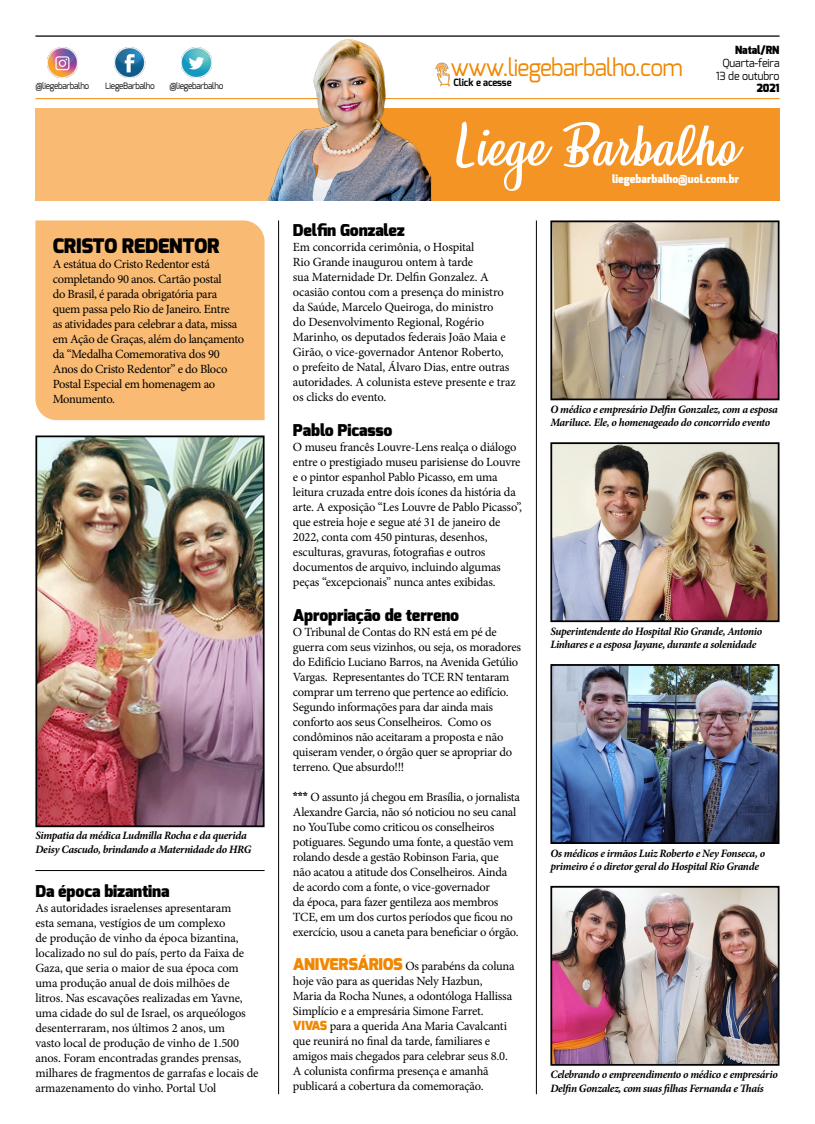
<style>
.page{position:relative;width:815px;height:1124px;background:#fff}
.page>*{position:absolute;margin:0;border:0;box-sizing:border-box;transform-origin:0 0}
.t1{font:51.25px "Honeymoon Personal Use";color:#fff}
.t2{font:23.88px "Exo";letter-spacing:-.03em;color:#f18700;scale:.95 1}
.t3{font:900 20px "Exo";letter-spacing:-.01em;color:#000}
.t4{font:900 16.25px "Exo";letter-spacing:-.01em;color:#000}
.t5{font:12.5px/15px "Minion Pro";letter-spacing:-.02em;color:#000}
.t6{font:italic 700 11.25px/13.5px "Minion Pro";letter-spacing:-.03em;color:#000}
.t7{font:900 11.25px "Exo";color:#fff;scale:.95 1}
.t8{font:11.25px/12.5px "Exo";letter-spacing:-.01em;color:#000;text-align:right;scale:.95 1}
.t9{font:900 11.25px "Exo";letter-spacing:-.01em;color:#000;scale:.95 1}
.t10{font:700 10px "Exo";letter-spacing:-.01em;color:#000;scale:.95 1}
.t11{font:8.75px "Exo";letter-spacing:-.03em;color:#000;scale:.95 1}
.s1{font-family:"Exo";font-weight:900}
.s2{font-family:"Exo";font-weight:900;font-size:16.25px;color:#f18700}
.s3{font-family:"Exo";font-weight:900;color:#f18700}
</style>
<div class="page">
<hr style="left:35px;top:35px;width:745px;height:2px;background:#000">
<hr style="left:35px;top:98px;width:745px;height:1px;background:#f18700">
<img style="left:47px;top:47px;width:31px;height:30px">
<img style="left:114px;top:47px;width:31px;height:30px">
<img style="left:181px;top:47px;width:31px;height:30px">
<div style="left:35px;top:108px;width:745px;height:93px;background:#f9ba73"></div>
<div style="left:331px;top:108px;width:449px;height:93px;background:#f49425"></div>
<img style="left:242px;top:35px;width:235px;height:166px">
<img style="left:553px;top:223px;width:223px;height:174px">
<div style="left:550px;top:220px;width:229px;height:180px;border:2px solid #000"></div>
<img style="left:553px;top:667px;width:223px;height:173px">
<div style="left:550px;top:664px;width:229px;height:179px;border:2px solid #000"></div>
<img style="left:553px;top:445px;width:223px;height:174px">
<div style="left:550px;top:442px;width:229px;height:180px;border:2px solid #000"></div>
<img style="left:553px;top:888px;width:223px;height:174px">
<div style="left:550px;top:885px;width:229px;height:180px;border:2px solid #000"></div>
<hr style="left:278px;top:220px;width:1px;height:873px;background:#000">
<hr style="left:536px;top:220px;width:1px;height:873px;background:#000">
<div style="left:35px;top:220px;width:230px;height:200px;background:#f9ba73"></div>
<img style="left:429px;top:61px;width:27px;height:26px">
<hr style="left:35px;top:870px;width:230px;height:1px;background:#000">
<img style="left:38px;top:438px;width:224px;height:386px">
<div style="left:35px;top:435px;width:230px;height:392px;border:2px solid #000"></div>
<p class="t11" style="left:35px;top:80px;width:58px">@liegebarbalho</p>
<p class="t11" style="left:105px;top:80px;width:54px">LiegeBarbalho</p>
<p class="t11" style="left:169px;top:80px;width:58px">@liegebarbalho</p>
<h3 class="t3" style="left:53px;top:232px;width:168px">CRISTO REDENTOR</h3>
<p class="t5" style="left:53px;top:256px;width:193px">A estátua do Cristo Redentor está completando 90 anos. Cartão postal<br>do Brasil, é parada obrigatória para quem passa pelo Rio de Janeiro. Entre<br>as atividades para celebrar a data, missa em Ação de Graças, além do lançamento da “Medalha Comemorativa dos 90<br>Anos do Cristo Redentor” e do Bloco<br>Postal Especial em homenagem ao<br>Monumento.</p>
<p class="t6" style="left:35px;top:828px;width:218px">Simpatia da médica Ludmilla Rocha e da querida<br>Deisy Cascudo, brindando a Maternidade do HRG</p>
<h3 class="t4" style="left:35px;top:880px;width:136px">Da época bizantina</h3>
<p class="t5" style="left:35px;top:900px;width:225px">As autoridades israelenses apresentaram<br>esta semana, vestígios de um complexo<br>de produção de vinho da época bizantina, localizado no sul do país, perto da Faixa de Gaza, que seria o maior de sua época com uma produção anual de dois milhões de litros. Nas escavações realizadas em Yavne, uma cidade do sul de Israel, os arqueólogos desenterraram, nos últimos 2 anos, um<br>vasto local de produção de vinho de 1.500 anos. Foram encontradas grandes prensas, milhares de fragmentos de garrafas e locais de armazenamento do vinho. Portal Uol</p>
<p class="t9" style="left:735px;top:43px;width:48px">Natal/RN</p>
<p class="t8" style="left:716px;top:57px;width:69px">Quarta-feira<br>13 de outubro</p>
<p class="t9" style="left:757px;top:81px;width:26px">2021</p>
<h2 class="t2" style="left:451px;top:52px;width:246px">www.liegebarbalho.com</h2>
<p class="t10" style="left:454px;top:76px;width:63px">Click e acesse</p>
<h1 class="t1" style="left:458px;top:117px;width:281px">Liege Barbalho</h1>
<p class="t7" style="left:612px;top:171px;width:135px">liegebarbalho@uol.com.br</p>
<h3 class="t4" style="left:293px;top:220px;width:113px">Delfin Gonzalez</h3>
<p class="t5" style="left:293px;top:240px;width:224px">Em concorrida cerimônia, o Hospital<br>Rio Grande inaugurou ontem à tarde<br>sua Maternidade Dr. Delfin Gonzalez. A ocasião contou com a presença do ministro da Saúde, Marcelo Queiroga, do ministro<br>do Desenvolvimento Regional, Rogério Marinho, os deputados federais João Maia e Girão, o vice-governador Antenor Roberto,<br>o prefeito de Natal, Álvaro Dias, entre outras autoridades. A colunista esteve presente e traz os clicks do evento.</p>
<h3 class="t4" style="left:293px;top:419px;width:101px">Pablo Picasso</h3>
<p class="t5" style="left:293px;top:439px;width:231px">O museu francês Louvre-Lens realça o diálogo entre o prestigiado museu parisiense do Louvre e o pintor espanhol Pablo Picasso, em uma leitura cruzada entre dois ícones da história da arte. A exposição “Les Louvre de Pablo Picasso”, que estreia hoje e segue até 31 de janeiro de 2022, conta com 450 pinturas, desenhos, esculturas, gravuras, fotografias e outros documentos de arquivo, incluindo algumas peças “excepcionais” nunca antes exibidas.</p>
<h3 class="t4" style="left:293px;top:604px;width:168px">Apropriação de terreno</h3>
<p class="t5" style="left:293px;top:624px;width:230px">O Tribunal de Contas do RN está em pé de guerra com seus vizinhos, ou seja, os moradores do Edifício Luciano Barros, na Avenida Getúlio Vargas. Representantes do TCE RN tentaram comprar um terreno que pertence ao edifício.<br>Segundo informações para dar ainda mais conforto aos seus Conselheiros. Como os condôminos não aceitaram a proposta e não quiseram vender, o órgão quer se apropriar do terreno. Que absurdo!!!</p>
<p class="t5" style="left:293px;top:789px;width:229px"><span class="s1">***</span> O assunto já chegou em Brasília, o jornalista Alexandre Garcia, não só noticiou no seu canal no YouTube como criticou os conselheiros potiguares. Segundo uma fonte, a questão vem rolando desde a gestão Robinson Faria, que<br>não acatou a atitude dos Conselheiros. Ainda de acordo com a fonte, o vice-governador<br>da época, para fazer gentileza aos membros TCE, em um dos curtos períodos que ficou no exercício, usou a caneta para beneficiar o órgão.</p>
<p class="t5" style="left:293px;top:958px;width:223px"><span class="s2">ANIVERSÁRIOS</span> Os parabéns da coluna hoje vão para as queridas Nely Hazbun, Maria da Rocha Nunes, a odontóloga Hallissa Simplício e a empresária Simone Farret.<br><span class="s3">VIVAS</span> para a querida Ana Maria Cavalcanti que reunirá no final da tarde, familiares e amigos mais chegados para celebrar seus 8.0.<br>A colunista confirma presença e amanhã publicará a cobertura da comemoração.</p>
<p class="t6" style="left:550px;top:402px;width:229px">O médico e empresário Delfin Gonzalez, com a esposa<br>Mariluce. Ele, o homenageado do concorrido evento</p>
<p class="t6" style="left:550px;top:624px;width:213px">Superintendente do Hospital Rio Grande, Antonio<br>Linhares e a esposa Jayane, durante a solenidade</p>
<p class="t6" style="left:550px;top:845px;width:216px">Os médicos e irmãos Luiz Roberto e Ney Fonseca, o primeiro é o diretor geral do Hospital Rio Grande</p>
<p class="t6" style="left:550px;top:1067px;width:229px">Celebrando o empreendimento o médico e empresário<br>Delfin Gonzalez, com suas filhas Fernanda e Thaís</p>
</div>
